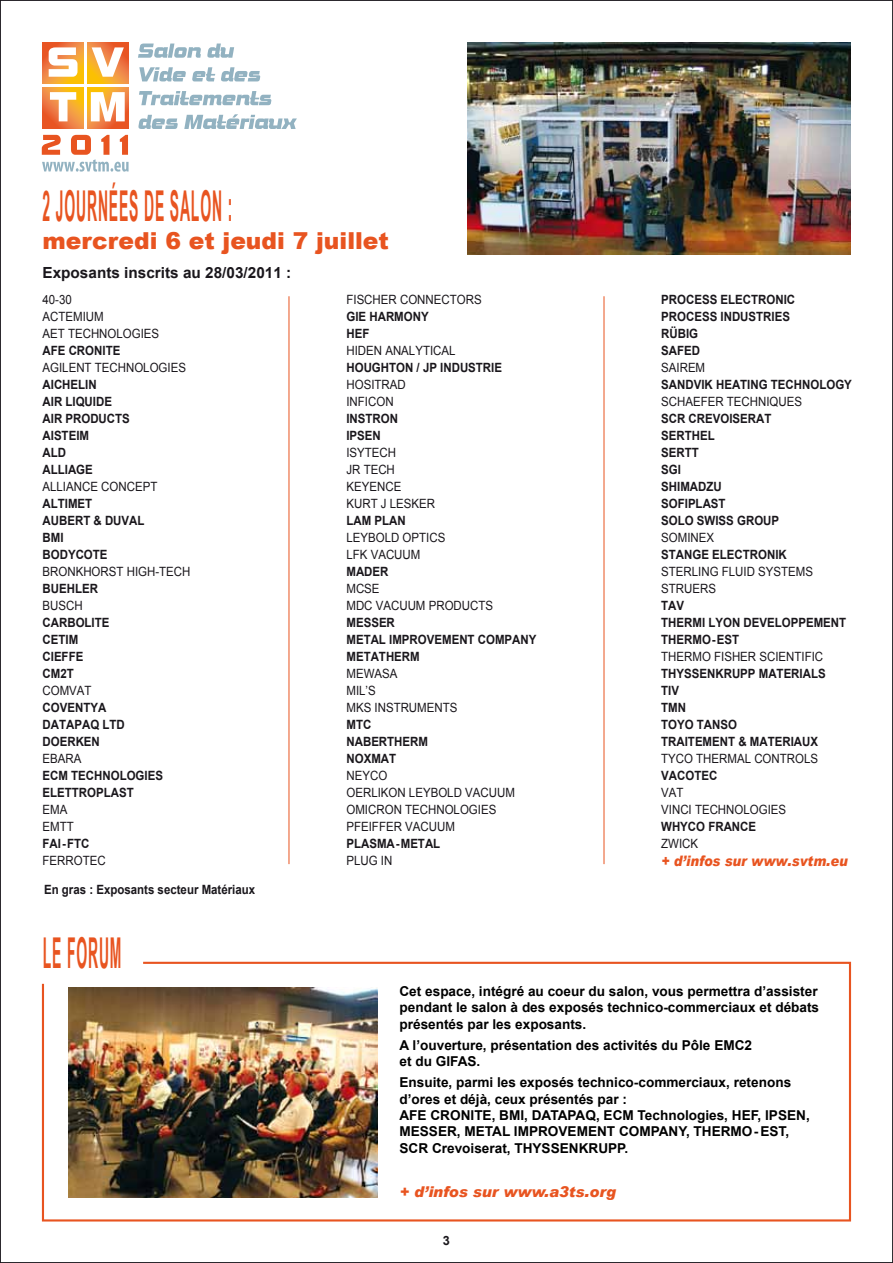
<style>
.page{position:relative;width:893px;height:1263px;background:#fff}
.page>*{position:absolute;margin:0;border:0;box-sizing:border-box;transform-origin:0 0}
.t1{font:700 42.45px "Arial Narrow";letter-spacing:.05em;color:#e85420;scale:.4 1}
.t2{font:900 23.4px "Arial";color:#e85420}
.t3{font:700 15.3px "Arial";color:#1a171c}
.t4{font:italic 900 14.85px "Arial";color:#e85420}
.t5{font:italic 900 14.4px "Arial";color:#e85420;scale:.89 1}
.t6{font:700 13.65px/16.4px "Arial";color:#000}
.t7{font:700 12.75px/17px "Arial";color:#1a171c;scale:.9 1}
.t8{font:12.75px/17px "Arial";color:#1a171c;scale:.9 1}
.t9{font:700 12.75px "Arial";color:#1a171c}
.s1{font-weight:400}
.s2{font-weight:700}
</style>
<div class="page">
<svg style="left:43px;top:43px;width:40px;height:40px"></svg>
<svg style="left:49px;top:47px;width:29px;height:30px"></svg>
<svg style="left:87px;top:43px;width:41px;height:40px"></svg>
<svg style="left:43px;top:87px;width:40px;height:41px"></svg>
<svg style="left:87px;top:87px;width:41px;height:41px"></svg>
<svg style="left:92px;top:47px;width:32px;height:30px"></svg>
<svg style="left:50px;top:92px;width:26px;height:29px"></svg>
<svg style="left:91px;top:92px;width:34px;height:29px"></svg>
<svg style="left:42px;top:135px;width:87px;height:37px"></svg>
<svg style="left:138px;top:44px;width:63px;height:14px"></svg>
<svg style="left:207px;top:44px;width:27px;height:14px"></svg>
<svg style="left:139px;top:67px;width:47px;height:14px"></svg>
<svg style="left:192px;top:67px;width:23px;height:14px"></svg>
<svg style="left:221px;top:67px;width:39px;height:14px"></svg>
<svg style="left:139px;top:91px;width:132px;height:14px"></svg>
<svg style="left:138px;top:115px;width:40px;height:14px"></svg>
<svg style="left:184px;top:114px;width:113px;height:15px"></svg>
<hr style="left:289px;top:296px;width:1px;height:568px;background:#e85420">
<hr style="left:604px;top:296px;width:1px;height:568px;background:#e85420">
<svg style="left:41px;top:961px;width:811px;height:261px"></svg>
<img style="left:69px;top:988px;width:309px;height:209px">
<img style="left:468px;top:43px;width:382px;height:212px">
<p class="t1" style="left:43px;top:181px;width:476px">2 JOURNÉES DE SALON :</p>
<p class="t2" style="left:43px;top:223px;width:348px">mercredi 6 et jeudi 7 juillet</p>
<p class="t3" style="left:43px;top:262px;width:250px">Exposants inscrits au 28/03/2011 :</p>
<p class="t7" style="left:43px;top:292px;width:166px"><span class="s1">40-30<br>ACTEMIUM<br>AET TECHNOLOGIES<br></span>AFE CRONITE<br><span class="s1">AGILENT TECHNOLOGIES<br></span>AICHELIN<br>AIR LIQUIDE<br>AIR PRODUCTS<br>AISTEIM<br>ALD<br>ALLIAGE<br><span class="s1">ALLIANCE CONCEPT<br></span>ALTIMET<br>AUBERT &amp; DUVAL<br>BMI<br>BODYCOTE<br><span class="s1">BRONKHORST HIGH-TECH<br></span>BUEHLER<br><span class="s1">BUSCH<br></span>CARBOLITE<br>CETIM<br>CIEFFE<br>CM2T<br><span class="s1">COMVAT<br></span>COVENTYA<br>DATAPAQ LTD<br>DOERKEN<br><span class="s1">EBARA<br></span>ECM TECHNOLOGIES<br>ELETTROPLAST<br><span class="s1">EMA<br>EMTT<br></span>FAI-FTC<br><span class="s1">FERROTEC</span></p>
<p class="t8" style="left:346px;top:291px;width:213px">FISCHER CONNECTORS<br><span class="s2">GIE HARMONY<br>HEF<br></span>HIDEN ANALYTICAL<br><span class="s2">HOUGHTON / JP INDUSTRIE<br></span>HOSITRAD<br>INFICON<br><span class="s2">INSTRON<br>IPSEN<br></span>ISYTECH<br>JR TECH<br>KEYENCE<br>KURT J LESKER<br><span class="s2">LAM PLAN<br></span>LEYBOLD OPTICS<br>LFK VACUUM<br><span class="s2">MADER<br></span>MCSE<br>MDC VACUUM PRODUCTS<br><span class="s2">MESSER<br>METAL IMPROVEMENT COMPANY<br>METATHERM<br></span>MEWASA<br>MIL’S<br>MKS INSTRUMENTS<br><span class="s2">MTC<br>NABERTHERM<br>NOXMAT<br></span>NEYCO<br>OERLIKON LEYBOLD VACUUM<br>OMICRON TECHNOLOGIES<br>PFEIFFER VACUUM<br><span class="s2">PLASMA-METAL<br></span>PLUG IN</p>
<p class="t7" style="left:661px;top:291px;width:213px">PROCESS ELECTRONIC<br>PROCESS INDUSTRIES<br>RÜBIG<br>SAFED<br><span class="s1">SAIREM<br></span>SANDVIK HEATING TECHNOLOGY<br><span class="s1">SCHAEFER TECHNIQUES<br></span>SCR CREVOISERAT<br>SERTHEL<br>SERTT<br>SGI<br>SHIMADZU<br>SOFIPLAST<br>SOLO SWISS GROUP<br><span class="s1">SOMINEX<br></span>STANGE ELECTRONIK<br><span class="s1">STERLING FLUID SYSTEMS<br>STRUERS<br></span>TAV<br>THERMI LYON DEVELOPPEMENT<br>THERMO-EST<br><span class="s1">THERMO FISHER SCIENTIFIC<br></span>THYSSENKRUPP MATERIALS<br>TIV<br>TMN<br>TOYO TANSO<br>TRAITEMENT &amp; MATERIAUX<br><span class="s1">TYCO THERMAL CONTROLS<br></span>VACOTEC<br><span class="s1">VAT<br>VINCI TECHNOLOGIES<br></span>WHYCO FRANCE<br><span class="s1">ZWICK</span></p>
<p class="t5" style="left:661px;top:851px;width:211px">+ d’infos sur www.svtm.eu</p>
<p class="t7" style="left:44px;top:881px;width:236px">En gras : Exposants secteur Matériaux</p>
<p class="t1" style="left:43px;top:928px;width:198px">LE FORUM</p>
<p class="t6" style="left:399px;top:983px;width:421px;text-align:justify">Cet espace, intégré au coeur du salon, vous permettra d’assister pendant le salon à des exposés technico-commerciaux et débats présentés par les exposants.</p>
<p class="t6" style="left:399px;top:1037px;width:354px">A l’ouverture, présentation des activités du Pôle EMC2 et du GIFAS.</p>
<p class="t6" style="left:399px;top:1075px;width:412px">Ensuite, parmi les exposés technico-commerciaux, retenons d’ores et déjà, ceux présentés par :<br>AFE CRONITE, BMI, DATAPAQ, ECM Technologies, HEF, IPSEN, MESSER, METAL IMPROVEMENT COMPANY, THERMO- EST, SCR Crevoiserat, THYSSENKRUPP.</p>
<p class="t4" style="left:399px;top:1183px;width:218px">+ d’infos sur www.a3ts.org</p>
<p class="t9" style="left:443px;top:1232px;width:9px">3</p>
</div>
